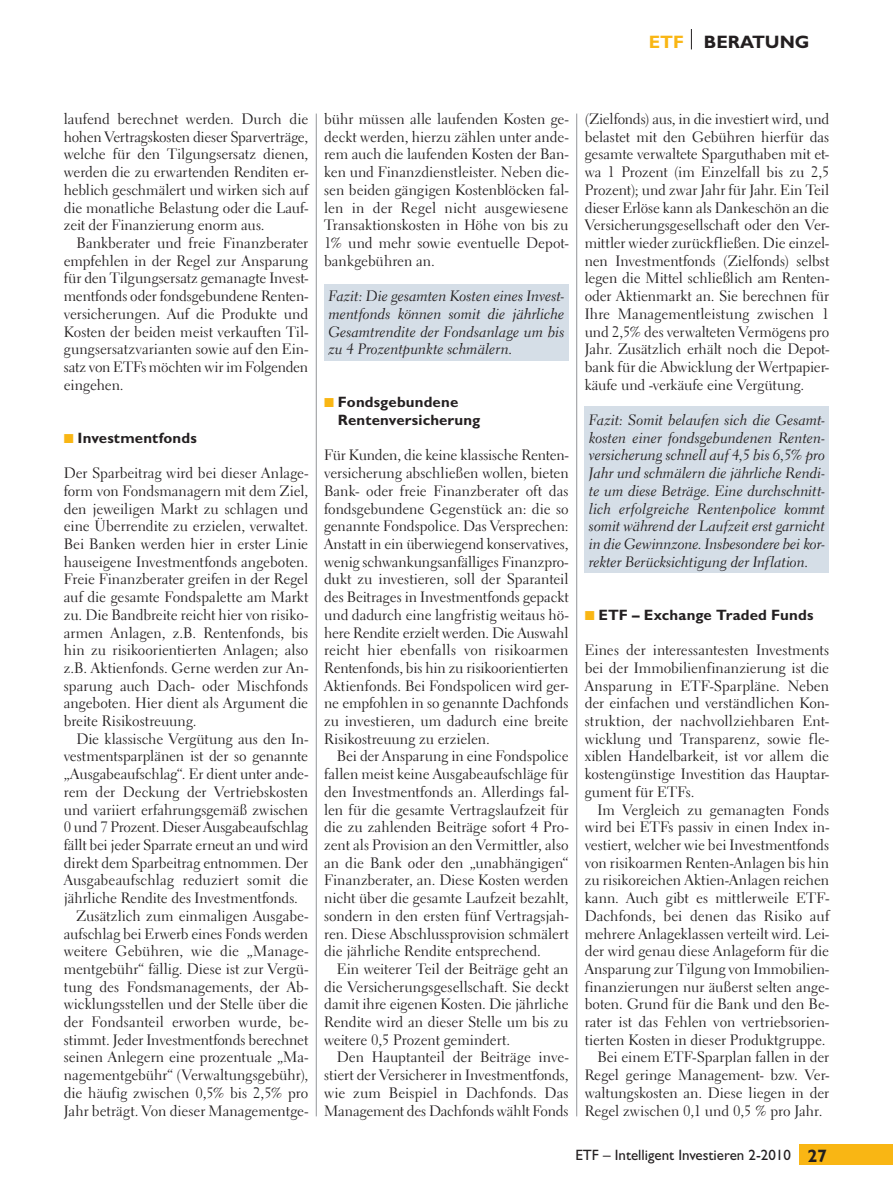
<style>
.page{position:relative;width:893px;height:1191px;background:#fff}
.page>*{position:absolute;margin:0;border:0;box-sizing:border-box;transform-origin:0 0}
.t1{font:700 18px "Gill Sans";color:#231f20}
.t2{font:15px/17.7px "Electra LT";letter-spacing:-.005em;color:#231f20;text-align:justify}
.t3{font:15px/17.7px "Electra LT Cursive";letter-spacing:-.005em;color:#231f20;text-align:justify}
.t4{font:700 15px/17.7px "Gill Sans";letter-spacing:.01em;color:#231f20}
.t5{font:15px "Gill Sans";color:#231f20}
.s1{color:#f9b614}
.s2{font-family:"BB Sonderzeichen";font-weight:400;color:#f9b614}
.s3{font-weight:700;font-size:18px}
</style>
<div class="page">
<div style="left:799px;top:1144px;width:94px;height:20px;background:#f9b614"></div>
<div style="left:585px;top:406px;width:244px;height:167px;background:#d5dee7"></div>
<div style="left:324px;top:284px;width:245px;height:77px;background:#d5dee7"></div>
<svg style="left:691px;top:29px;width:1px;height:20px"></svg>
<hr style="left:316px;top:114px;width:1px;height:1002px;background:#939598">
<hr style="left:576px;top:114px;width:1px;height:1002px;background:#939598">
<p class="t1" style="left:649px;top:35px;width:162px"><span class="s1">ETF</span> BERATUNG</p>
<p class="t2" style="left:64px;top:112px;width:246px">laufend berechnet werden. Durch die hohen Vertragskosten dieser Sparverträge, welche für den Tilgungsersatz dienen, werden die zu erwartenden Renditen er&shy;heblich geschmälert und wirken sich auf die monatliche Belastung oder die Lauf&shy;zeit der Finanzierung enorm aus.</p>
<p class="t2" style="left:64px;top:235px;width:246px;text-indent:13px">Bankberater und freie Finanzberater empfehlen in der Regel zur Ansparung für den Tilgungsersatz gemanagte Invest&shy;mentfonds oder fondsgebundene Renten&shy;versicherungen. Auf die Produkte und Kosten der beiden meist verkauften Til&shy;gungsersatzvarianten sowie auf den Ein&shy;satz von ETFs möchten wir im Folgenden eingehen.</p>
<p class="t4" style="left:64px;top:430px;width:134px"><span class="s2">K</span> Investmentfonds</p>
<p class="t2" style="left:64px;top:466px;width:246px">Der Sparbeitrag wird bei dieser Anlage&shy;form von Fondsmanagern mit dem Ziel, den jeweiligen Markt zu schlagen und eine Überrendite zu erzielen, verwaltet.<br>Bei Banken werden hier in erster Linie hauseigene Investmentfonds angeboten.<br>Freie Finanzberater greifen in der Regel auf die gesamte Fondspalette am Markt zu. Die Bandbreite reicht hier von risiko&shy;armen Anlagen, z.B. Rentenfonds, bis hin zu risikoorientierten Anlagen; also z.B. Aktienfonds. Gerne werden zur An&shy;sparung auch Dach- oder Mischfonds angeboten. Hier dient als Argument die breite Risikostreuung.</p>
<p class="t2" style="left:77px;top:731px;width:233px">Die klassische Vergütung aus den In-</p>
<p class="t2" style="left:64px;top:749px;width:246px">vestmentsparplänen ist der so genannte</p>
<p class="t2" style="left:64px;top:766px;width:246px">„Ausgabeaufschlag“. Er dient unter ande-</p>
<p class="t2" style="left:64px;top:784px;width:246px">rem der Deckung der Vertriebskosten</p>
<p class="t2" style="left:64px;top:802px;width:246px">und variiert erfahrungsgemäß zwischen</p>
<p class="t2" style="left:64px;top:820px;width:246px">0 und 7 Prozent. Dieser Ausgabeaufschlag</p>
<p class="t2" style="left:64px;top:837px;width:246px">fällt bei jeder Sparrate erneut an und wird</p>
<p class="t2" style="left:64px;top:855px;width:246px">direkt dem Sparbeitrag entnommen. Der</p>
<p class="t2" style="left:64px;top:873px;width:246px">Ausgabeaufschlag reduziert somit die</p>
<p class="t2" style="left:64px;top:890px;width:236px">jährliche Rendite des Investmentfonds.</p>
<p class="t2" style="left:77px;top:908px;width:233px">Zusätzlich zum einmaligen Ausgabe-</p>
<p class="t2" style="left:64px;top:926px;width:246px">aufschlag bei Erwerb eines Fonds werden</p>
<p class="t2" style="left:64px;top:943px;width:246px">weitere Gebühren, wie die „Manage-</p>
<p class="t2" style="left:64px;top:961px;width:246px">mentgebühr“ fällig. Diese ist zur Vergü-</p>
<p class="t2" style="left:64px;top:979px;width:246px">tung des Fondsmanagements, der Ab-</p>
<p class="t2" style="left:64px;top:997px;width:246px">wicklungsstellen und der Stelle über die</p>
<p class="t2" style="left:64px;top:1014px;width:246px">der Fondsanteil erworben wurde, be-</p>
<p class="t2" style="left:64px;top:1032px;width:246px">stimmt. Jeder Investmentfonds berechnet</p>
<p class="t2" style="left:64px;top:1050px;width:246px">seinen Anlegern eine prozentuale „Ma-</p>
<p class="t2" style="left:64px;top:1067px;width:246px">nagementgebühr“ (Verwaltungsgebühr),</p>
<p class="t2" style="left:64px;top:1085px;width:246px">die häufig zwischen 0,5% bis 2,5% pro</p>
<p class="t2" style="left:64px;top:1103px;width:246px">Jahr beträgt. Von dieser Managementge-</p>
<p class="t2" style="left:324px;top:112px;width:246px">bühr müssen alle laufenden Kosten ge&shy;deckt werden, hierzu zählen unter ande&shy;rem auch die laufenden Kosten der Ban&shy;ken und Finanzdienstleister. Neben die&shy;sen beiden gängigen Kostenblöcken fal&shy;len in der Regel nicht ausgewiesene Transaktionskosten in Höhe von bis zu 1% und mehr sowie eventuelle Depot&shy;bankgebühren an.</p>
<p class="t3" style="left:328px;top:289px;width:238px">Fazit: Die gesamten Kosten eines Invest&shy;mentfonds können somit die jährliche Gesamtrendite der Fondsanlage um bis zu 4 Prozentpunkte schmälern.</p>
<p class="t4" style="left:338px;top:395px;width:144px;text-indent:-14px"><span class="s2">K</span> Fondsgebundene<br>Rentenversicherung</p>
<p class="t2" style="left:324px;top:448px;width:246px">Für Kunden, die keine klassische Renten&shy;versicherung abschließen wollen, bieten Bank- oder freie Finanzberater oft das fondsgebundene Gegenstück an: die so genannte Fondspolice. Das Versprechen:<br>Anstatt in ein überwiegend konservatives, wenig schwankungsanfälliges Finanzpro&shy;dukt zu investieren, soll der Sparanteil des Beitrages in Investmentfonds gepackt und dadurch eine langfristig weitaus hö&shy;here Rendite erzielt werden. Die Auswahl reicht hier ebenfalls von risikoarmen Rentenfonds, bis hin zu risikoorientierten Aktienfonds. Bei Fondspolicen wird ger&shy;ne empfohlen in so genannte Dachfonds zu investieren, um dadurch eine breite Risikostreuung zu erzielen.</p>
<p class="t2" style="left:324px;top:749px;width:246px;text-indent:13px">Bei der Ansparung in eine Fondspolice fallen meist keine Ausgabeaufschläge für den Investmentfonds an. Allerdings fal&shy;len für die gesamte Vertragslaufzeit für die zu zahlenden Beiträge sofort 4 Pro&shy;zent als Provision an den Vermittler, also an die Bank oder den „unabhängigen“ Finanzberater, an. Diese Kosten werden nicht über die gesamte Laufzeit bezahlt, sondern in den ersten fünf Vertragsjah&shy;ren. Diese Abschlussprovision schmälert die jährliche Rendite entsprechend.</p>
<p class="t2" style="left:324px;top:961px;width:246px;text-indent:13px">Ein weiterer Teil der Beiträge geht an die Versicherungsgesellschaft. Sie deckt damit ihre eigenen Kosten. Die jährliche Rendite wird an dieser Stelle um bis zu weitere 0,5 Prozent gemindert.</p>
<p class="t2" style="left:324px;top:1050px;width:246px;text-indent:13px">Den Hauptanteil der Beiträge inve&shy;stiert der Versicherer in Investmentfonds, wie zum Beispiel in Dachfonds. Das Management des Dachfonds wählt Fonds</p>
<p class="t2" style="left:585px;top:112px;width:246px">(Zielfonds) aus, in die investiert wird, und belastet mit den Gebühren hierfür das gesamte verwaltete Sparguthaben mit et&shy;wa 1 Prozent (im Einzelfall bis zu 2,5<br>Prozent); und zwar Jahr für Jahr. Ein Teil dieser Erlöse kann als Dankeschön an die Versicherungsgesellschaft oder den Ver&shy;mittler wieder zurückfließen. Die einzel&shy;nen Investmentfonds (Zielfonds) selbst legen die Mittel schließlich am Renten&shy;oder Aktienmarkt an. Sie berechnen für Ihre Managementleistung zwischen 1 und 2,5% des verwalteten Vermögens pro Jahr. Zusätzlich erhält noch die Depot&shy;bank für die Abwicklung der Wertpapier&shy;käufe und -verkäufe eine Vergütung.</p>
<p class="t3" style="left:589px;top:412px;width:238px">Fazit: Somit belaufen sich die Gesamt&shy;kosten einer fondsgebundenen Renten&shy;versicherung schnell auf 4,5 bis 6,5% pro Jahr und schmälern die jährliche Rendi&shy;te um diese Beträge. Eine durchschnitt&shy;lich erfolgreiche Rentenpolice kommt somit während der Laufzeit erst garnicht in die Gewinnzone. Insbesondere bei kor&shy;rekter Berücksichtigung der Inflation.</p>
<p class="t4" style="left:585px;top:607px;width:230px"><span class="s2">K</span> ETF – Exchange Traded Funds</p>
<p class="t2" style="left:585px;top:643px;width:246px">Eines der interessantesten Investments bei der Immobilienfinanzierung ist die Ansparung in ETF-Sparpläne. Neben der einfachen und verständlichen Kon&shy;struktion, der nachvollziehbaren Ent&shy;wicklung und Transparenz, sowie fle&shy;xiblen Handelbarkeit, ist vor allem die kostengünstige Investition das Hauptar&shy;gument für ETFs.</p>
<p class="t2" style="left:597px;top:802px;width:233px">Im Vergleich zu gemanagten Fonds</p>
<p class="t2" style="left:585px;top:820px;width:246px">wird bei ETFs passiv in einen Index in-</p>
<p class="t2" style="left:585px;top:837px;width:246px">vestiert, welcher wie bei Investmentfonds</p>
<p class="t2" style="left:585px;top:855px;width:246px">von risikoarmen Renten-Anlagen bis hin</p>
<p class="t2" style="left:585px;top:873px;width:246px">zu risikoreichen Aktien-Anlagen reichen</p>
<p class="t2" style="left:585px;top:890px;width:246px">kann. Auch gibt es mittlerweile ETF-</p>
<p class="t2" style="left:585px;top:908px;width:246px">Dachfonds, bei denen das Risiko auf</p>
<p class="t2" style="left:585px;top:926px;width:246px">mehrere Anlageklassen verteilt wird. Lei-</p>
<p class="t2" style="left:585px;top:943px;width:246px">der wird genau diese Anlageform für die</p>
<p class="t2" style="left:585px;top:961px;width:246px">Ansparung zur Tilgung von Immobilien-</p>
<p class="t2" style="left:585px;top:979px;width:246px">finanzierungen nur äußerst selten ange-</p>
<p class="t2" style="left:585px;top:997px;width:246px">boten. Grund für die Bank und den Be-</p>
<p class="t2" style="left:585px;top:1014px;width:246px">rater ist das Fehlen von vertriebsorien-</p>
<p class="t2" style="left:585px;top:1032px;width:242px">tierten Kosten in dieser Produktgruppe.</p>
<p class="t2" style="left:597px;top:1050px;width:233px">Bei einem ETF-Sparplan fallen in der</p>
<p class="t2" style="left:585px;top:1067px;width:246px">Regel geringe Management- bzw. Ver-</p>
<p class="t2" style="left:585px;top:1085px;width:246px">waltungskosten an. Diese liegen in der</p>
<p class="t2" style="left:585px;top:1103px;width:239px">Regel zwischen 0,1 und 0,5 % pro Jahr.</p>
<p class="t5" style="left:575px;top:1149px;width:253px">ETF – Intelligent Investieren 2-2010 <span class="s3">27</span></p>
</div>
